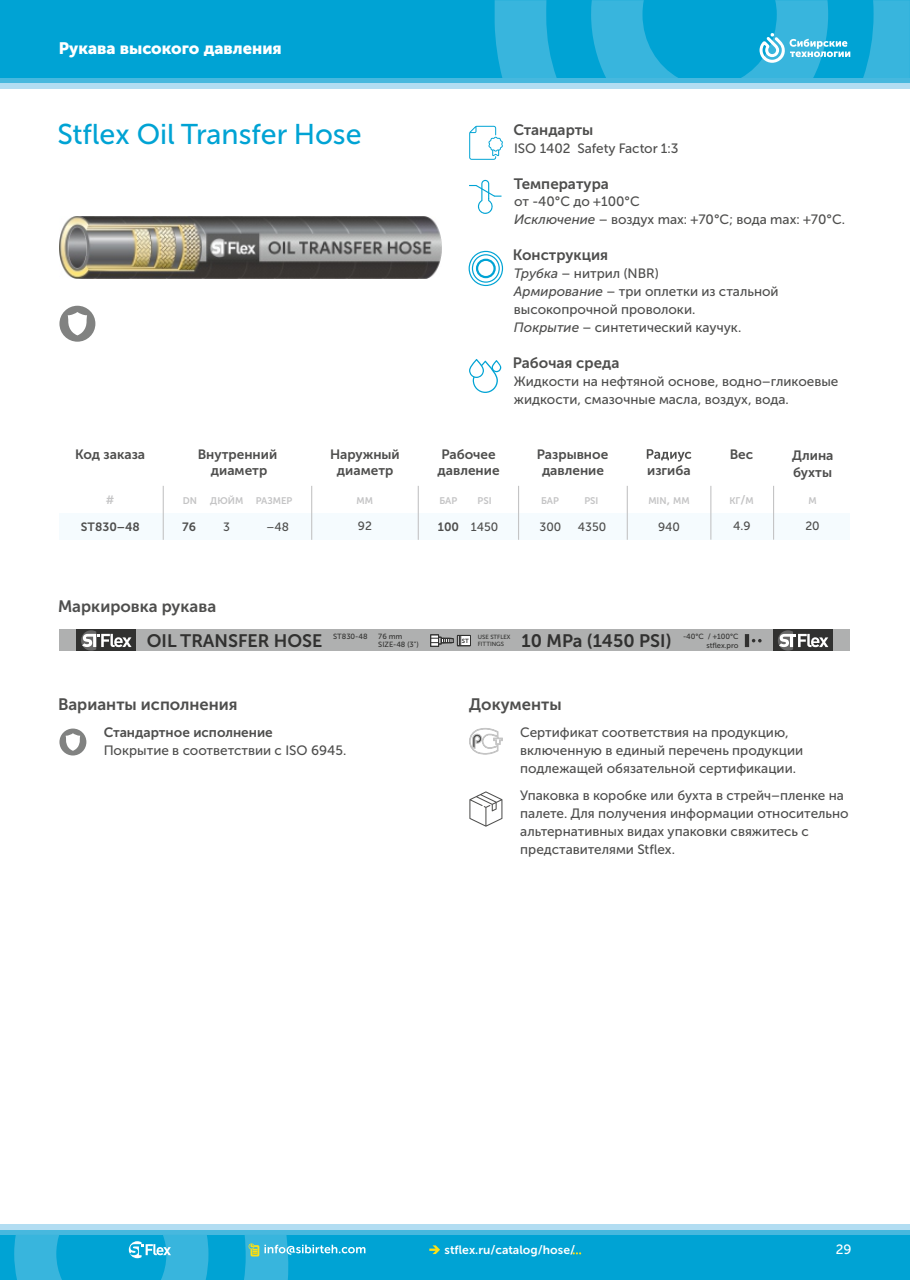
<style>
.page{position:relative;width:910px;height:1280px;background:#fff}
.page>*{position:absolute;margin:0;border:0;box-sizing:border-box;transform-origin:0 0}
.t1{font:28.5px "Museo Sans Cyrl 500";color:#00a3d4}
.t2{font:18px "Museo Sans Cyrl 700";color:#313130}
.t3{font:16.5px "Museo Sans Cyrl 700";color:#4e4e4d}
.t4{font:16.5px "Museo Sans Cyrl 900";color:#fff}
.t5{font:15px "Museo Sans Cyrl 700";color:#4e4e4d}
.t6{font:13.5px/18px "Museo Sans Cyrl 500";color:#4e4e4d}
.t7{font:13.5px/16.2px "Museo Sans Cyrl 700";color:#4e4e4d;text-align:center}
.t8{font:13.5px "Museo Sans Cyrl 500";color:#fff}
.t9{font:12px "Museo Sans Cyrl 500";color:#4e4e4d}
.t10{font:12px "Museo Sans Cyrl 700";color:#fff}
.t11{font:12px "Museo Sans Cyrl 700";color:#4e4e4d}
.t12{font:12px "Museo Sans Cyrl 700";color:#c4c4c5}
.t13{font:9.6px "Museo Sans Cyrl 700";color:#c4c4c5}
.t14{font:7.5px/8.2px "Museo Sans Cyrl 500";color:#313130;text-align:right}
.t15{font:6px/7.2px "Museo Sans Cyrl 500";color:#313130}
.t16{font:6px "Museo Sans Cyrl 700";color:#313130}
.s1{font-style:italic}
.s2{font-size:12px}
</style>
<div class="page">
<div style="left:0;top:1235px;width:910px;height:45px;background:#00a3d4"></div>
<div style="left:0;top:1229px;width:910px;height:6px;background:#47b8de"></div>
<div style="left:0;top:1224px;width:910px;height:5px;background:#b2ddf2"></div>
<svg style="left:244px;top:1235px;width:121px;height:45px"></svg>
<div style="left:0;top:0;width:910px;height:78px;background:#00a3d4"></div>
<svg style="left:495px;top:0;width:62px;height:78px"></svg>
<svg style="left:863px;top:0;width:47px;height:78px"></svg>
<div style="left:0;top:78px;width:910px;height:6px;background:#47b8de"></div>
<div style="left:0;top:84px;width:910px;height:5px;background:#b2ddf2"></div>
<svg style="left:591px;top:0;width:259px;height:78px"></svg>
<svg style="left:429px;top:1245px;width:11px;height:9px"></svg>
<svg style="left:573px;top:1252px;width:8px;height:2px"></svg>
<svg style="left:14px;top:1235px;width:194px;height:45px"></svg>
<div style="left:59px;top:513px;width:791px;height:27px;background:#f5fbfe"></div>
<svg style="left:469px;top:180px;width:32px;height:34px"></svg>
<svg style="left:469px;top:359px;width:32px;height:34px"></svg>
<svg style="left:469px;top:126px;width:34px;height:34px"></svg>
<div style="left:476px;top:259px;width:20px;height:19px;border:2px solid #00a3d4;border-radius:50%"></div>
<div style="left:472px;top:254px;width:28px;height:29px;border:1px solid #00a3d4;border-radius:50%"></div>
<div style="left:469px;top:251px;width:34px;height:35px;border:1px solid #00a3d4;border-radius:50%"></div>
<svg style="left:647px;top:449px;width:44px;height:13px"></svg>
<hr style="left:418px;top:486px;width:1px;height:54px;background:#c4c4c5">
<hr style="left:311px;top:486px;width:1px;height:54px;background:#c4c4c5">
<hr style="left:518px;top:486px;width:1px;height:54px;background:#c4c4c5">
<hr style="left:773px;top:486px;width:1px;height:54px;background:#c4c4c5">
<hr style="left:627px;top:486px;width:1px;height:54px;background:#c4c4c5">
<hr style="left:710px;top:486px;width:1px;height:54px;background:#c4c4c5">
<svg style="left:469px;top:791px;width:33px;height:36px"></svg>
<svg style="left:469px;top:728px;width:33px;height:26px"></svg>
<div style="left:59px;top:306px;width:36px;height:36px;background:#818281;border-radius:50%"></div>
<svg style="left:68px;top:312px;width:19px;height:23px"></svg>
<div style="left:59px;top:728px;width:27px;height:27px;background:#818281;border-radius:50%"></div>
<svg style="left:66px;top:733px;width:14px;height:18px"></svg>
<div style="left:59px;top:629px;width:791px;height:22px;background:#afb0b0"></div>
<div style="left:77px;top:629px;width:59px;height:22px;background:#313130"></div>
<svg style="left:81px;top:630px;width:51px;height:21px"></svg>
<svg style="left:430px;top:634px;width:41px;height:13px"></svg>
<hr style="left:745px;top:634px;width:4px;height:13px;background:#313130">
<svg style="left:752px;top:639px;width:10px;height:3px"></svg>
<div style="left:773px;top:629px;width:60px;height:22px;background:#313130"></div>
<svg style="left:778px;top:630px;width:50px;height:21px"></svg>
<hr style="left:163px;top:486px;width:1px;height:54px;background:#c4c4c5">
<img style="left:59px;top:217px;width:383px;height:62px">
<p class="t4" style="left:59px;top:41px;width:224px">Рукава высокого давления</p>
<h1 class="t1" style="left:57px;top:123px;width:306px">Stflex Oil Transfer Hose</h1>
<p class="t7" style="left:75px;top:447px;width:71px">Код заказа</p>
<p class="t12" style="left:106px;top:495px;width:10px">#</p>
<p class="t11" style="left:81px;top:522px;width:60px">SТ830–48</p>
<p class="t7" style="left:198px;top:447px;width:81px">Внутренний диаметр</p>
<p class="t13" style="left:256px;top:496px;width:38px">РАЗМЕР</p>
<p class="t9" style="left:267px;top:522px;width:24px">–48</p>
<p class="t13" style="left:210px;top:496px;width:34px">ДЮЙМ</p>
<p class="t9" style="left:223px;top:522px;width:8px">3</p>
<p class="t13" style="left:183px;top:496px;width:16px">DN</p>
<p class="t11" style="left:182px;top:522px;width:15px">76</p>
<p class="t3" style="left:58px;top:599px;width:160px">Маркировка рукава</p>
<p class="t7" style="left:330px;top:447px;width:71px">Наружный диаметр</p>
<p class="t13" style="left:357px;top:496px;width:18px">ММ</p>
<p class="t9" style="left:358px;top:521px;width:16px">92</p>
<p class="t5" style="left:513px;top:124px;width:81px">Стандарты</p>
<p class="t6" style="left:514px;top:140px;width:166px">ISO 1402 Safety Factor 1:3</p>
<p class="t5" style="left:514px;top:177px;width:97px">Температура</p>
<p class="t6" style="left:514px;top:194px;width:332px">от -40°С до +100°С<br><span class="s1">Исключение</span> – воздух max: +70°С; вода max: +70°С.</p>
<p class="t5" style="left:513px;top:249px;width:97px">Конструкция</p>
<p class="t6" style="left:514px;top:266px;width:266px"><span class="s1">Трубка</span> – нитрил (NBR)<br><span class="s1">Армирование</span> – три оплетки из стальной высокопрочной проволоки.<br><span class="s1">Покрытие</span> – синтетический каучук.</p>
<p class="t5" style="left:513px;top:357px;width:108px">Рабочая среда</p>
<p class="t6" style="left:514px;top:373px;width:326px">Жидкости на нефтяной основе, водно–гликоевые жидкости, смазочные масла, воздух, вода.</p>
<p class="t7" style="left:438px;top:448px;width:64px;text-align:left">Рабочее давление</p>
<p class="t13" style="left:477px;top:496px;width:16px">PSI</p>
<p class="t9" style="left:471px;top:522px;width:29px">1450</p>
<p class="t13" style="left:439px;top:496px;width:20px">БАР</p>
<p class="t11" style="left:438px;top:522px;width:23px">100</p>
<p class="t7" style="left:537px;top:447px;width:73px">Разрывное давление</p>
<p class="t13" style="left:541px;top:496px;width:20px">БАР</p>
<p class="t13" style="left:584px;top:496px;width:16px">PSI</p>
<p class="t9" style="left:539px;top:522px;width:23px">300</p>
<p class="t9" style="left:578px;top:522px;width:30px">4350</p>
<p class="t7" style="left:647px;top:463px;width:45px">изгиба</p>
<p class="t13" style="left:648px;top:496px;width:43px">MIN<span class="s2">,</span> ММ</p>
<p class="t9" style="left:658px;top:522px;width:23px">940</p>
<p class="t7" style="left:730px;top:447px;width:25px">Вес</p>
<p class="t13" style="left:729px;top:496px;width:26px">КГ<span class="s2">/</span>М</p>
<p class="t9" style="left:733px;top:521px;width:19px">4.9</p>
<p class="t7" style="left:792px;top:448px;width:43px;line-height:17.1px;text-align:left">Длина бухты</p>
<p class="t13" style="left:808px;top:496px;width:10px">М</p>
<p class="t9" style="left:805px;top:521px;width:16px">20</p>
<p class="t14" style="left:378px;top:633px;width:42px;text-align:left">76 mm<br>SIZE-48 (3")</p>
<h2 class="t2" style="left:147px;top:634px;width:177px">OIL TRANSFER HOSE</h2>
<p class="t14" style="left:333px;top:633px;width:36px">ST830-48</p>
<p class="t15" style="left:478px;top:634px;width:34px">USE STFLEX<br>FITTINGS</p>
<p class="t16" style="left:462px;top:638px;width:9px">ST</p>
<h2 class="t2" style="left:522px;top:634px;width:151px">10 MPa (1450 PSI)</h2>
<p class="t14" style="left:683px;top:633px;width:57px">-40°С / +100°С stflex.pro</p>
<p class="t3" style="left:58px;top:698px;width:181px">Варианты исполнения</p>
<p class="t7" style="left:104px;top:726px;width:171px">Стандартное исполнение</p>
<p class="t6" style="left:104px;top:743px;width:244px">Покрытие в соответствии с ISO 6945.</p>
<p class="t3" style="left:469px;top:698px;width:94px">Документы</p>
<p class="t6" style="left:520px;top:725px;width:284px">Сертификат соответствия на продукцию, включенную в единый перечень продукции подлежащей обязательной сертификации.</p>
<p class="t6" style="left:520px;top:788px;width:330px">Упаковка в коробке или бухта в стрейч–пленке на палете. Для получения информации относительно альтернативных видах упаковки свяжитесь с представителями Stflex.</p>
<p class="t10" style="left:445px;top:1245px;width:132px">stflex.ru/catalog/hose/</p>
<p class="t8" style="left:836px;top:1244px;width:17px">29</p>
</div>
